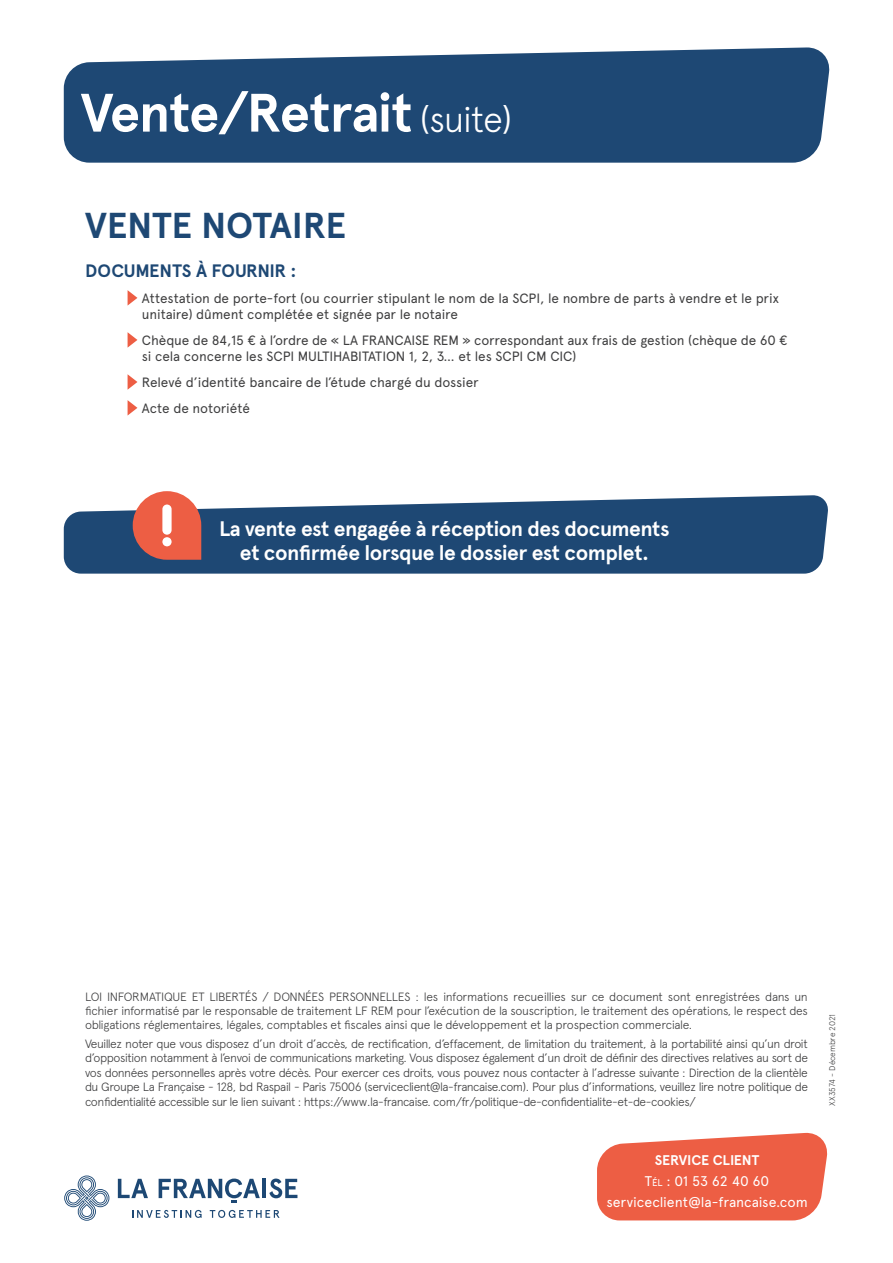
<style>
.page{position:relative;width:893px;height:1263px;background:#fff}
.page>*{position:absolute;margin:0;border:0;box-sizing:border-box;transform-origin:0 0}
.t1{font:700 54px "Apercu";letter-spacing:-.02em;color:#fff}
.Texte_courant_bleu{font:700 36px "Apercu";letter-spacing:-.005em;color:#1e4874}
.List_Paragraph{font:700 21px/24px "Apercu";letter-spacing:-.025em;color:#fff;text-align:center}
.Intertitre_bold_bleu{font:700 18px "Apercu";letter-spacing:-.01em;color:#1e4874}
.TITRE_PAGE2_3{font:14.1px "Apercu";letter-spacing:-.01em;color:#fff}
.TITRE_PAGE2_3-2{font:14.1px "Apercu";letter-spacing:-.005em;color:#fff}
.TITRE_PAGE2_3-3{font:700 14.1px "Apercu";letter-spacing:-.01em;color:#fff}
.Titre{font:13.5px/16.2px "Apercu";letter-spacing:-.01em;color:#3e3e3f}
.Titre-2{font:300 12px/14.4px "Apercu";letter-spacing:-.035em;color:#3e3e3f;text-align:justify}
.Texte_courant_bleu-2{font:300 8.25px "Apercu";letter-spacing:-.01em;color:#3e3e3f}
.s1{font-weight:300;font-size:36px}
.s2{font-size:9.9px}
</style>
<div class="page">
<svg style="left:128px;top:290px;width:9px;height:15px"></svg>
<svg style="left:128px;top:332px;width:9px;height:16px"></svg>
<svg style="left:128px;top:374px;width:9px;height:16px"></svg>
<svg style="left:128px;top:400px;width:9px;height:15px"></svg>
<svg style="left:64px;top:47px;width:766px;height:116px;background:#30577f"></svg>
<svg style="left:597px;top:1132px;width:231px;height:88px;background:#ef7059"></svg>
<svg style="left:118px;top:1179px;width:30px;height:19px"></svg>
<hr style="left:263px;top:1179px;width:3px;height:19px;background:#1d4874">
<svg style="left:269px;top:1178px;width:28px;height:20px"></svg>
<svg style="left:159px;top:1178px;width:101px;height:24px"></svg>
<svg style="left:64px;top:1175px;width:45px;height:46px"></svg>
<svg style="left:132px;top:1210px;width:70px;height:8px"></svg>
<svg style="left:210px;top:1210px;width:70px;height:8px"></svg>
<svg style="left:64px;top:495px;width:764px;height:79px;background:#365c83"></svg>
<svg style="left:133px;top:491px;width:68px;height:69px"></svg>
<p class="t1" style="left:81px;top:80px;width:433px">Vente/Retrait <span class="s1">(suite)</span></p>
<p class="Texte_courant_bleu" style="left:85px;top:204px;width:263px">VENTE NOTAIRE</p>
<p class="Intertitre_bold_bleu" style="left:85px;top:260px;width:213px">DOCUMENTS À FOURNIR :</p>
<p class="Titre" style="left:142px;top:290px;width:638px">Attestation de porte-fort (ou courrier stipulant le nom de la SCPI, le nombre de parts à vendre et le prix unitaire) dûment complétée et signée par le notaire</p>
<p class="Titre" style="left:142px;top:332px;width:647px">Chèque de 84,15 € à l’ordre de « LA FRANCAISE REM » correspondant aux frais de gestion (chèque de 60 € si cela concerne les SCPI MULTIHABITATION 1, 2, 3… et les SCPI CM CIC)</p>
<p class="Titre" style="left:142px;top:374px;width:338px">Relevé d’identité bancaire de l’étude chargé du dossier</p>
<p class="Titre" style="left:142px;top:400px;width:110px">Acte de notoriété</p>
<p class="List_Paragraph" style="left:219px;top:516px;width:452px">La vente est engagée à réception des documents et confirmée lorsque le dossier est complet.</p>
<p class="Titre-2" style="left:85px;top:989px;width:724px">LOI INFORMATIQUE ET LIBERTÉS / DONNÉES PERSONNELLES : les informations recueillies sur ce document sont enregistrées dans un fichier informatisé par le responsable de traitement LF REM pour l’exécution de la souscription, le traitement des opérations, le respect des obligations réglementaires, légales, comptables et fiscales ainsi que le développement et la prospection commerciale.</p>
<p class="Titre-2" style="left:85px;top:1036px;width:724px">Veuillez noter que vous disposez d’un droit d’accès, de rectification, d’effacement, de limitation du traitement, à la portabilité ainsi qu’un droit d’opposition notamment à l’envoi de communications marketing. Vous disposez également d’un droit de définir des directives relatives au sort de vos données personnelles après votre décès. Pour exercer ces droits, vous pouvez nous contacter à l’adresse suivante : Direction de la clientèle du Groupe La Française - 128, bd Raspail - Paris 75006 (serviceclient@la-francaise.com). Pour plus d’informations, veuillez lire notre politique de confidentialité accessible sur le lien suivant : https://www.la-francaise. com/fr/politique-de-confidentialite-et-de-cookies/</p>
<p class="TITRE_PAGE2_3-3" style="left:655px;top:1151px;width:106px">SERVICE CLIENT</p>
<p class="TITRE_PAGE2_3-2" style="left:645px;top:1172px;width:126px">T<span class="s2">él</span> : 01 53 62 40 60</p>
<p class="TITRE_PAGE2_3" style="left:606px;top:1193px;width:203px">serviceclient@la-francaise.com</p>
<p class="Texte_courant_bleu-2" style="left:827px;top:1106px;width:93px;rotate:-90deg">XX3574 - Décembre 2021</p>
</div>
